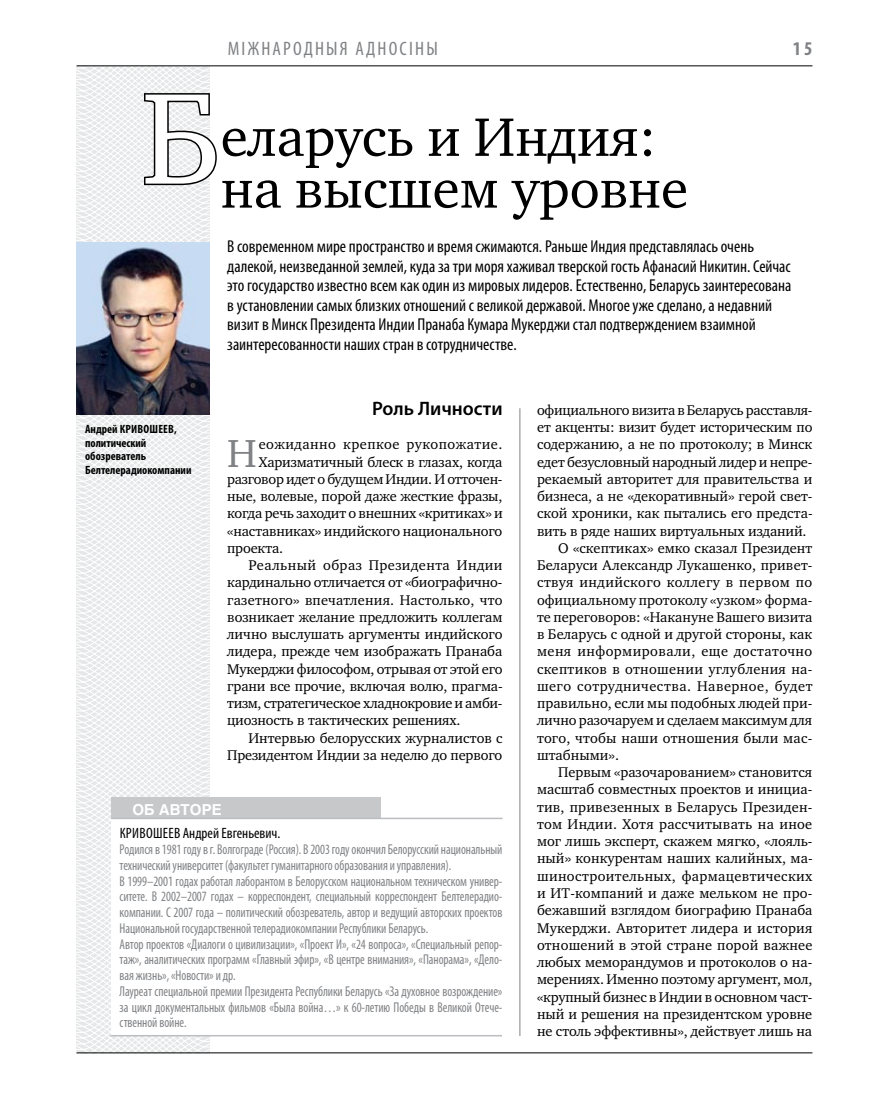
<style>
.page{position:relative;width:872px;height:1106px;background:#fff}
.page>*{position:absolute;margin:0;border:0;box-sizing:border-box;transform-origin:0 0}
.t1{font:132.6px "Charter C";color:#fff}
.t2{font:55.5px/51.8px "Charter C";color:#000}
.t3{font:40.05px "Charter C";color:#808285}
.t4{font:condensed 19.5px "Myriad Pro";letter-spacing:.11em;color:#808285}
.t5{font:600 19.5px "Myriad Pro";color:#000}
.t6{font:700 condensed 19.5px "Myriad Pro";color:#808285}
.t7{font:condensed 17.25px/19.5px "Myriad Pro";color:#000}
.t8{font:condensed 15px "Myriad Pro";color:#000}
.t9{font:700 15px "Helios";color:#fff}
.t10{font:14.4px "Charter C";color:#000}
.t11{font:14.4px "Charter C";letter-spacing:-.02em;color:#000}
.t12{font:14.4px "Charter C";letter-spacing:.03em;color:#000}
.t13{font:14.4px "Charter C";letter-spacing:.025em;color:#000}
.t14{font:14.4px "Charter C";letter-spacing:.02em;color:#000}
.t15{font:14.4px "Charter C";letter-spacing:.035em;color:#000}
.t16{font:condensed 14.25px/15.8px "Myriad Pro";letter-spacing:-.005em;color:#808285;scale:.9 1}
.t17{font:700 condensed 12px/13.5px "Myriad Pro";color:#000}
</style>
<div class="page">
<svg style="left:76px;top:65px;width:192px;height:989px"></svg>
<hr style="left:519px;top:408px;width:1px;height:628px;background:#808285">
<svg style="left:142px;top:92px;width:76px;height:95px"></svg>
<div style="left:111px;top:797px;width:270px;height:23px;background:#c6c8ca"></div>
<div style="left:111px;top:818px;width:391px;height:218px;background:#fff"></div>
<hr style="left:110px;top:1035px;width:392px;height:1px;background:#bcbdc0">
<hr style="left:111px;top:817px;width:391px;height:2px;background:#bcbdc0">
<img style="left:77px;top:242px;width:133px;height:173px">
<hr style="left:77px;top:65px;width:735px;height:1px;background:#000">
<hr style="left:77px;top:1052px;width:735px;height:1px;background:#000">
<h3 class="t4" style="left:228px;top:37px;width:211px">Міжнар одн ыя адносіны</h3>
<h3 class="t6" style="left:793px;top:37px;width:21px">15</h3>
<h1 class="t1" style="left:141px;top:65px;width:81px">Б</h1>
<h2 class="t2" style="left:221px;top:112px;width:469px">еларусь и Индия: на высшем уровне</h2>
<p class="t7" style="left:227px;top:236px;width:566px">В современном мире пространство и время сжимаются. Раньше Индия представлялась очень далекой, неизведанной землей, куда за три моря хаживал тверской гость Афанасий Никитин. Сейчас это государство известно всем как один из мировых лидеров. Естественно, Беларусь заинтересована в установлении самых близких отношений с великой державой. Многое уже сделано, а недавний визит в Минск Президента Индии Пранаба Кумара Мукерджи стал подтверждением взаимной заинтересованности наших стран в сотрудничестве.</p>
<p class="t17" style="left:85px;top:422px;width:108px">Андрей Кривошеев, политический обозреватель<br>Белтелерадиокомпании</p>
<h3 class="t5" style="left:372px;top:396px;width:132px">Роль Личности</h3>
<h3 class="t3" style="left:227px;top:431px;width:31px">Н</h3>
<p class="t15" style="left:259px;top:436px;width:245px">еожиданно крепкое рукопожатие.</p>
<p class="t10" style="left:259px;top:453px;width:245px">Харизматичный блеск в глазах, когда</p>
<p class="t11" style="left:227px;top:471px;width:277px">разговор идет о будущем Индии. И отточен-</p>
<p class="t10" style="left:227px;top:488px;width:277px">ные, волевые, порой даже жесткие фразы,</p>
<p class="t10" style="left:227px;top:505px;width:277px">когда речь заходит о внешних «критиках» и</p>
<p class="t10" style="left:227px;top:522px;width:277px">«наставниках» индийского национального</p>
<p class="t10" style="left:227px;top:540px;width:57px">проекта.</p>
<p class="t12" style="left:248px;top:557px;width:256px">Реальный образ Президента Индии</p>
<p class="t10" style="left:227px;top:574px;width:277px">кардинально отличается от «биографично-</p>
<p class="t10" style="left:227px;top:591px;width:277px">газетного» впечатления. Настолько, что</p>
<p class="t10" style="left:227px;top:609px;width:277px">возникает желание предложить коллегам</p>
<p class="t10" style="left:227px;top:626px;width:277px">лично выслушать аргументы индийского</p>
<p class="t10" style="left:227px;top:643px;width:277px">лидера, прежде чем изображать Пранаба</p>
<p class="t10" style="left:227px;top:660px;width:277px">Мукерджи философом, отрывая от этой его</p>
<p class="t10" style="left:227px;top:678px;width:277px">грани все прочие, включая волю, прагма-</p>
<p class="t11" style="left:227px;top:695px;width:277px">тизм, стратегическое хладнокровие и амби-</p>
<p class="t10" style="left:227px;top:712px;width:235px">циозность в тактических решениях.</p>
<p class="t10" style="left:248px;top:729px;width:256px">Интервью белорусских журналистов с</p>
<p class="t10" style="left:227px;top:747px;width:277px">Президентом Индии за неделю до первого</p>
<p class="t9" style="left:132px;top:801px;width:91px">об авторе</p>
<p class="t8" style="left:120px;top:824px;width:162px">Кривошеев Андрей Евгеньевич.</p>
<p class="t16" style="left:120px;top:841px;width:427px">Родился в 1981 году в г. Волгограде (Россия). В 2003 году окончил Белорусский национальный технический университет (факультет гуманитарного образования и управления).<br>В 1999–2001 годах работал лаборантом в Белорусском национальном техническом универ&shy;ситете. В 2002–2007 годах – корреспондент, специальный корреспондент Белтелерадио&shy;компании. С 2007 года – политический обозреватель, автор и ведущий авторских проектов Национальной государственной телерадиокомпании Республики Беларусь.<br>Автор проектов «Диалоги о цивилизации», «Проект И», «24 вопроса», «Специальный репор&shy;таж», аналитических программ «Главный эфир», «В центре внимания», «Панорама», «Дело&shy;вая жизнь», «Новости» и др.<br>Лауреат специальной премии Президента Республики Беларусь «За духовное возрождение» за цикл документальных фильмов «Была война…» к 60-летию Победы в Великой Отече&shy;ственной войне.</p>
<p class="t11" style="left:537px;top:402px;width:277px">официального визита в Беларусь расставля-</p>
<p class="t10" style="left:537px;top:419px;width:277px">ет акценты: визит будет историческим по</p>
<p class="t10" style="left:537px;top:436px;width:277px">содержанию, а не по протоколу; в Минск</p>
<p class="t10" style="left:537px;top:453px;width:277px">едет безусловный народный лидер и непре-</p>
<p class="t10" style="left:537px;top:471px;width:277px">рекаемый авторитет для правительства и</p>
<p class="t10" style="left:537px;top:488px;width:277px">бизнеса, а не «декоративный» герой свет-</p>
<p class="t10" style="left:537px;top:505px;width:277px">ской хроники, как пытались его предста-</p>
<p class="t10" style="left:537px;top:522px;width:271px">вить в ряде наших виртуальных изданий.</p>
<p class="t10" style="left:558px;top:540px;width:255px">О «скептиках» емко сказал Президент</p>
<p class="t10" style="left:537px;top:557px;width:277px">Беларуси Александр Лукашенко, привет-</p>
<p class="t13" style="left:537px;top:574px;width:277px">ствуя индийского коллегу в первом по</p>
<p class="t10" style="left:537px;top:592px;width:277px">официальному протоколу «узком» форма-</p>
<p class="t10" style="left:537px;top:609px;width:277px">те переговоров: «Накануне Вашего визита</p>
<p class="t10" style="left:537px;top:626px;width:277px">в Беларусь с одной и другой стороны, как</p>
<p class="t12" style="left:537px;top:643px;width:277px">меня информировали, еще достаточно</p>
<p class="t14" style="left:537px;top:661px;width:277px">скептиков в отношении углубления на-</p>
<p class="t12" style="left:537px;top:678px;width:277px">шего сотрудничества. Наверное, будет</p>
<p class="t10" style="left:537px;top:695px;width:277px">правильно, если мы подобных людей при-</p>
<p class="t10" style="left:537px;top:712px;width:277px">лично разочаруем и сделаем максимум для</p>
<p class="t10" style="left:537px;top:730px;width:277px">того, чтобы наши отношения были мас-</p>
<p class="t10" style="left:537px;top:747px;width:84px">штабными».</p>
<p class="t10" style="left:558px;top:764px;width:255px">Первым «разочарованием» становится</p>
<p class="t10" style="left:537px;top:781px;width:277px">масштаб совместных проектов и инициа-</p>
<p class="t10" style="left:537px;top:799px;width:277px">тив, привезенных в Беларусь Президен-</p>
<p class="t14" style="left:537px;top:816px;width:277px">том Индии. Хотя рассчитывать на иное</p>
<p class="t10" style="left:537px;top:833px;width:277px">мог лишь эксперт, скажем мягко, «лояль-</p>
<p class="t10" style="left:537px;top:850px;width:277px">ный» конкурентам наших калийных, ма-</p>
<p class="t13" style="left:537px;top:868px;width:277px">шиностроительных, фармацевтических</p>
<p class="t10" style="left:537px;top:885px;width:277px">и ИT-компаний и даже мельком не про-</p>
<p class="t10" style="left:537px;top:902px;width:277px">бежавший взглядом биографию Пранаба</p>
<p class="t10" style="left:537px;top:919px;width:277px">Мукерджи. Авторитет лидера и история</p>
<p class="t10" style="left:537px;top:937px;width:277px">отношений в этой стране порой важнее</p>
<p class="t10" style="left:537px;top:954px;width:277px">любых меморандумов и протоколов о на-</p>
<p class="t10" style="left:537px;top:971px;width:277px">мерениях. Именно поэтому аргумент, мол,</p>
<p class="t10" style="left:537px;top:988px;width:277px">«крупный бизнес в Индии в основном част-</p>
<p class="t10" style="left:537px;top:1006px;width:277px">ный и решения на президентском уровне</p>
<p class="t10" style="left:537px;top:1023px;width:277px">не столь эффективны», действует лишь на</p>
</div>
